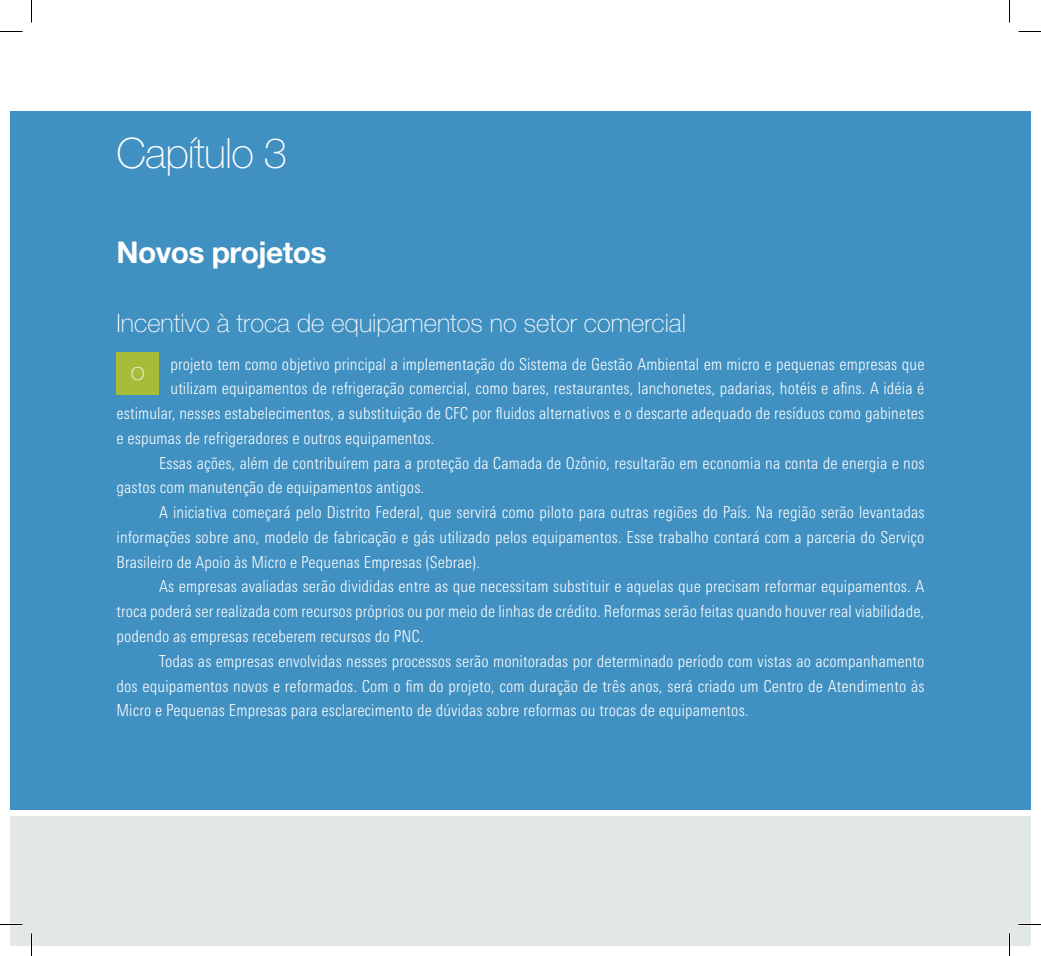
<style>
.page{position:relative;width:1041px;height:956px;background:#fff}
.page>*{position:absolute;margin:0;border:0;box-sizing:border-box;transform-origin:0 0}
.t1{font:100 42px "Helvetica Neue LT Pro";letter-spacing:-.02em;color:#fff}
.t2{font:700 30px "Helvetica Neue LT Pro";letter-spacing:-.02em;color:#fff}
.t3{font:100 25.5px "Helvetica Neue LT Pro";color:#fff}
.t4{font:100 18px "Helvetica Neue LT Pro";color:#fff}
.t5{font:300 condensed 16.5px "LT Univers";letter-spacing:.01em;color:#fff}
</style>
<div class="page">
<div style="left:10px;top:111px;width:999px;height:699px;background:#4090c2"></div>
<div style="left:10px;top:816px;width:999px;height:130px;background:#e2e8e3"></div>
<div style="left:1009px;top:111px;width:22px;height:699px;background:#4090c2"></div>
<div style="left:1009px;top:816px;width:22px;height:130px;background:#e2e8e3"></div>
<div style="left:117px;top:352px;width:42px;height:42px;background:#a7bd39"></div>
<hr style="left:0;top:923px;width:22px;height:2px;background:#fff">
<hr style="left:1018px;top:923px;width:23px;height:2px;background:#fff">
<svg style="left:0;top:31px;width:22px;height:1px"></svg>
<svg style="left:1018px;top:31px;width:23px;height:1px"></svg>
<svg style="left:0;top:924px;width:22px;height:1px"></svg>
<svg style="left:1018px;top:924px;width:23px;height:1px"></svg>
<svg style="left:31px;top:0;width:1px;height:22px"></svg>
<svg style="left:31px;top:933px;width:1px;height:23px"></svg>
<svg style="left:1009px;top:0;width:1px;height:22px"></svg>
<svg style="left:1009px;top:933px;width:1px;height:23px"></svg>
<h1 class="t1" style="left:117px;top:129px;width:172px">Capítulo 3</h1>
<h2 class="t2" style="left:117px;top:234px;width:212px">Novos projetos</h2>
<h3 class="t3" style="left:117px;top:309px;width:571px">Incentivo à troca de equipamentos no setor comercial</h3>
<p class="t4" style="left:131px;top:363px;width:15px">O</p>
<p class="t5" style="left:171px;top:354px;width:755px">projeto tem como objetivo principal a implementação do Sistema de Gestão Ambiental em micro e pequenas empresas que</p>
<p class="t5" style="left:171px;top:379px;width:755px">utilizam equipamentos de refrigeração comercial, como bares, restaurantes, lanchonetes, padarias, hotéis e afins. A idéia é</p>
<p class="t5" style="left:117px;top:404px;width:809px">estimular, nesses estabelecimentos, a substituição de CFC por fluidos alternativos e o descarte adequado de resíduos como gabinetes</p>
<p class="t5" style="left:117px;top:429px;width:320px">e espumas de refrigeradores e outros equipamentos.</p>
<p class="t5" style="left:159px;top:453px;width:767px">Essas ações, além de contribuírem para a proteção da Camada de Ozônio, resultarão em economia na conta de energia e nos</p>
<p class="t5" style="left:117px;top:478px;width:309px">gastos com manutenção de equipamentos antigos.</p>
<p class="t5" style="left:159px;top:503px;width:767px">A iniciativa começará pelo Distrito Federal, que servirá como piloto para outras regiões do País. Na região serão levantadas</p>
<p class="t5" style="left:117px;top:528px;width:809px">informações sobre ano, modelo de fabricação e gás utilizado pelos equipamentos. Esse trabalho contará com a parceria do Serviço</p>
<p class="t5" style="left:117px;top:552px;width:365px">Brasileiro de Apoio às Micro e Pequenas Empresas (Sebrae).</p>
<p class="t5" style="left:159px;top:577px;width:767px">As empresas avaliadas serão divididas entre as que necessitam substituir e aquelas que precisam reformar equipamentos. A</p>
<p class="t5" style="left:117px;top:602px;width:809px">troca poderá ser realizada com recursos próprios ou por meio de linhas de crédito. Reformas serão feitas quando houver real viabilidade,</p>
<p class="t5" style="left:117px;top:627px;width:309px">podendo as empresas receberem recursos do PNC.</p>
<p class="t5" style="left:159px;top:651px;width:767px">Todas as empresas envolvidas nesses processos serão monitoradas por determinado período com vistas ao acompanhamento</p>
<p class="t5" style="left:117px;top:676px;width:809px">dos equipamentos novos e reformados. Com o fim do projeto, com duração de três anos, será criado um Centro de Atendimento às</p>
<p class="t5" style="left:117px;top:701px;width:633px">Micro e Pequenas Empresas para esclarecimento de dúvidas sobre reformas ou trocas de equipamentos.</p>
</div>
